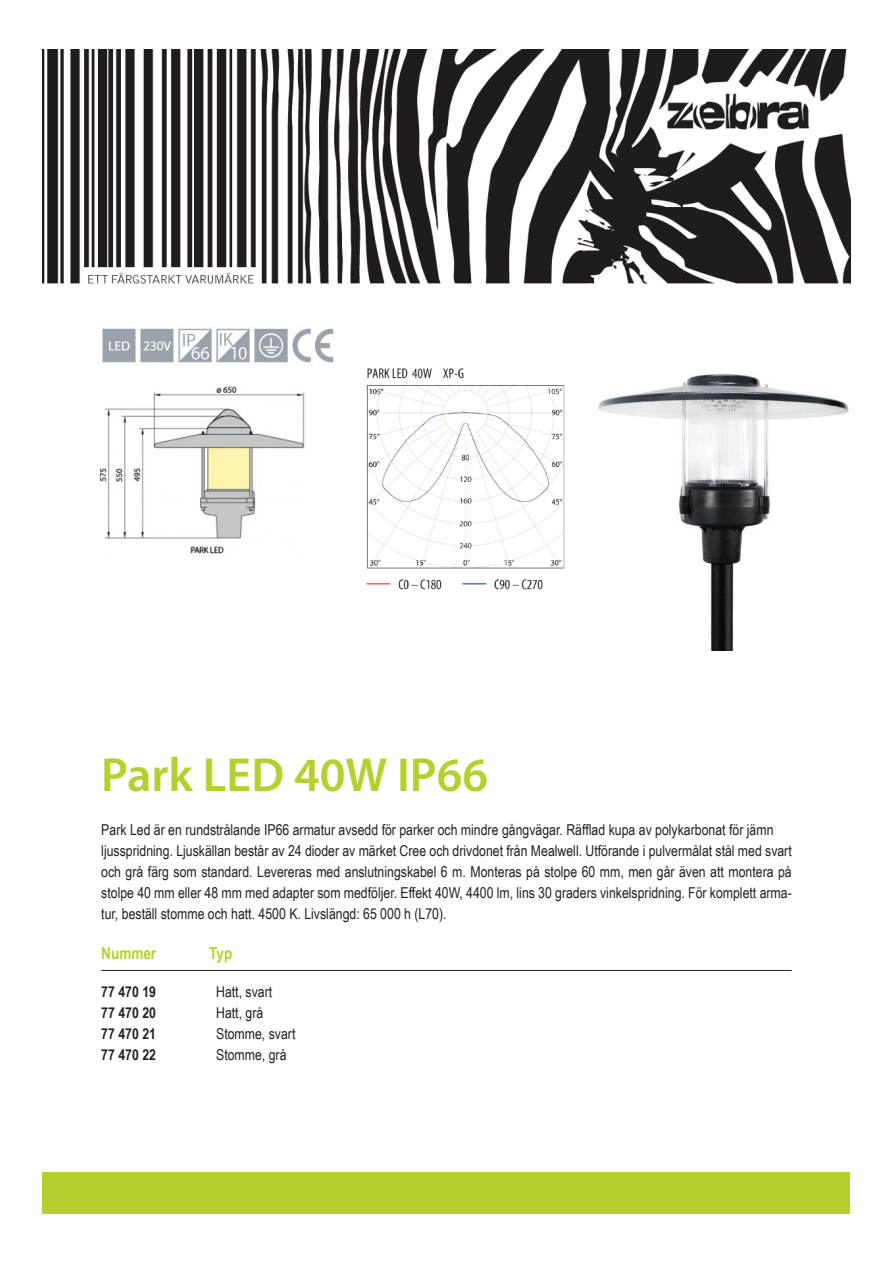
<style>
.page{position:relative;width:893px;height:1263px;background:#fff}
.page>*{position:absolute;margin:0;border:0;box-sizing:border-box;transform-origin:0 0}
.t1{font:600 48px "Myriad Pro";color:#b6cf2f}
.t2{font:700 16.5px "Arial Narrow";color:#b6cf2f}
.t3{font:15px/21px "Arial Narrow";color:#231f20}
.t4{font:700 15px "Arial Narrow";color:#231f20}
</style>
<div class="page">
<img style="left:43px;top:49px;width:807px;height:235px">
<div style="left:43px;top:1172px;width:807px;height:42px;background:#b6cf2f"></div>
<img style="left:598px;top:373px;width:251px;height:277px">
<hr style="left:101px;top:970px;width:691px;height:1px;background:#231f20">
<img style="left:102px;top:328px;width:232px;height:35px">
<img style="left:99px;top:386px;width:206px;height:168px">
<img style="left:366px;top:368px;width:199px;height:222px">
<h1 class="t1" style="left:101px;top:744px;width:388px">Park LED 40W IP66</h1>
<p class="t3" style="left:101px;top:818px;width:692px">Park Led är en rundstrålande IP66 armatur avsedd för parker och mindre gångvägar. Räfflad kupa av polykarbonat för jämn ljusspridning. Ljuskällan består av 24 dioder av märket Cree och drivdonet från Mealwell. Utförande i pulvermålat stål med svart och grå färg som standard. Levereras med anslutningskabel 6 m. Monteras på stolpe 60 mm, men går även att montera på stolpe 40 mm eller 48 mm med adapter som medföljer. Effekt 40W, 4400 lm, lins 30 graders vinkelspridning. För komplett arma&shy;tur, beställ stomme och hatt. 4500 K. Livslängd: 65 000 h (L70).</p>
<p class="t2" style="left:101px;top:941px;width:56px">Nummer</p>
<p class="t2" style="left:209px;top:941px;width:25px">Typ</p>
<p class="t4" style="left:101px;top:980px;width:56px">77 470 19</p>
<p class="t3" style="left:216px;top:981px;width:58px">Hatt, svart</p>
<p class="t4" style="left:101px;top:1001px;width:56px">77 470 20</p>
<p class="t3" style="left:216px;top:1002px;width:49px">Hatt, grå</p>
<p class="t4" style="left:101px;top:1022px;width:56px">77 470 21</p>
<p class="t3" style="left:216px;top:1023px;width:81px">Stomme, svart</p>
<p class="t4" style="left:101px;top:1043px;width:56px">77 470 22</p>
<p class="t3" style="left:216px;top:1044px;width:72px">Stomme, grå</p>
</div>
